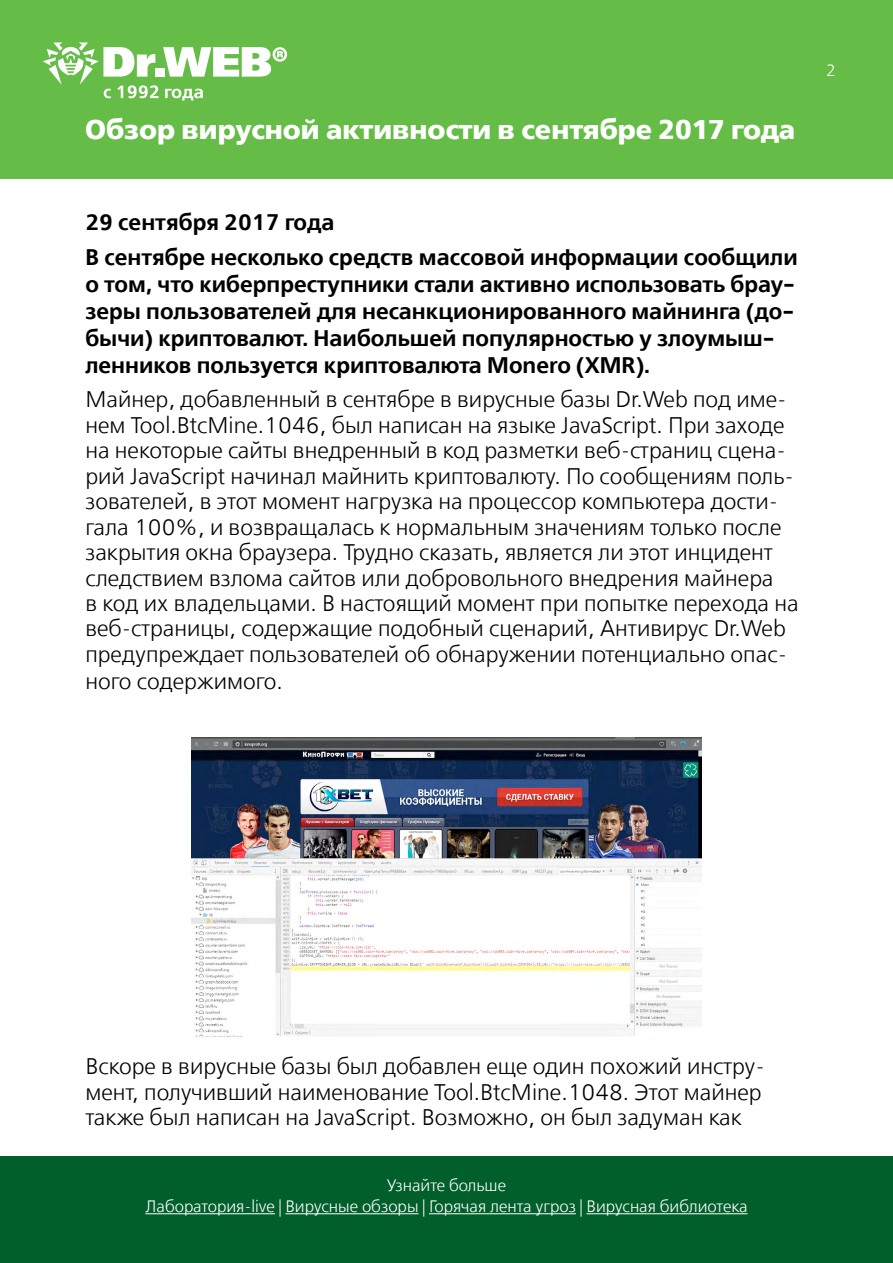
<style>
.page{position:relative;width:893px;height:1263px;background:#fff}
.page>*{position:absolute;margin:0;border:0;box-sizing:border-box;transform-origin:0 0}
.t1{font:27px "Free Set Bold C";color:#fff}
.t2{font:22.5px/25.7px "Free Set Light C";color:#000}
.t3{font:22.5px/27px "Free Set Demi Bold C";color:#000}
.t4{font:16.5px/21.6px "Free Set Light C";color:#fff;text-align:center}
</style>
<div class="page">
<div style="left:0;top:0;width:893px;height:179px;background:#65bc46"></div>
<svg style="left:43px;top:43px;width:244px;height:58px"></svg>
<div style="left:0;top:1157px;width:893px;height:106px;background:#005f2a"></div>
<hr style="left:145px;top:1213px;width:130px;height:1px;background:#fff">
<hr style="left:285px;top:1213px;width:134px;height:1px;background:#fff">
<hr style="left:429px;top:1213px;width:147px;height:1px;background:#fff">
<hr style="left:586px;top:1213px;width:161px;height:1px;background:#fff">
<img style="left:191px;top:737px;width:511px;height:300px">
<p class="t1" style="left:85px;top:115px;width:712px">Обзор вирусной активности в сентябре 2017 года</p>
<p class="t3" style="left:85px;top:205px;width:714px;line-height:35.5px">29 сентября 2017 года<br>В сентябре несколько средств массовой информации сообщили</p>
<p class="t3" style="left:85px;top:271px;width:711px">о том, что киберпреступники стали активно использовать брау&shy;зеры пользователей для несанкционированного майнинга (до&shy;бычи) криптовалют. Наибольшей популярностью у злоумыш&shy;ленников пользуется криптовалюта Monero (XMR).</p>
<p class="t2" style="left:85px;top:387px;width:715px">Майнер, добавленный в сентябре в вирусные базы Dr.Web под име&shy;нем Tool.BtcMine.1046, был написан на языке JavaScript. При заходе на некоторые сайты внедренный в код разметки веб-страниц сцена&shy;рий JavaScript начинал майнить криптовалюту. По сообщениям поль&shy;зователей, в этот момент нагрузка на процессор компьютера дости&shy;гала 100%, и возвращалась к нормальным значениям только после закрытия окна браузера. Трудно сказать, является ли этот инцидент следствием взлома сайтов или добровольного внедрения майнера<br>в код их владельцами. В настоящий момент при попытке перехода на веб-страницы, содержащие подобный сценарий, Антивирус Dr.Web предупреждает пользователей об обнаружении потенциально опас&shy;ного содержимого.</p>
<p class="t4" style="left:826px;top:61px;width:12px">2</p>
<p class="t2" style="left:85px;top:1054px;width:681px">Вскоре в вирусные базы был добавлен еще один похожий инстру&shy;мент, получивший наименование Tool.BtcMine.1048. Этот майнер также был написан на JavaScript. Возможно, он был задуман как</p>
<p class="t4" style="left:145px;top:1175px;width:604px">Узнайте больше<br>Лаборатория-live | Вирусные обзоры | Горячая лента угроз | Вирусная библиотека</p>
</div>
